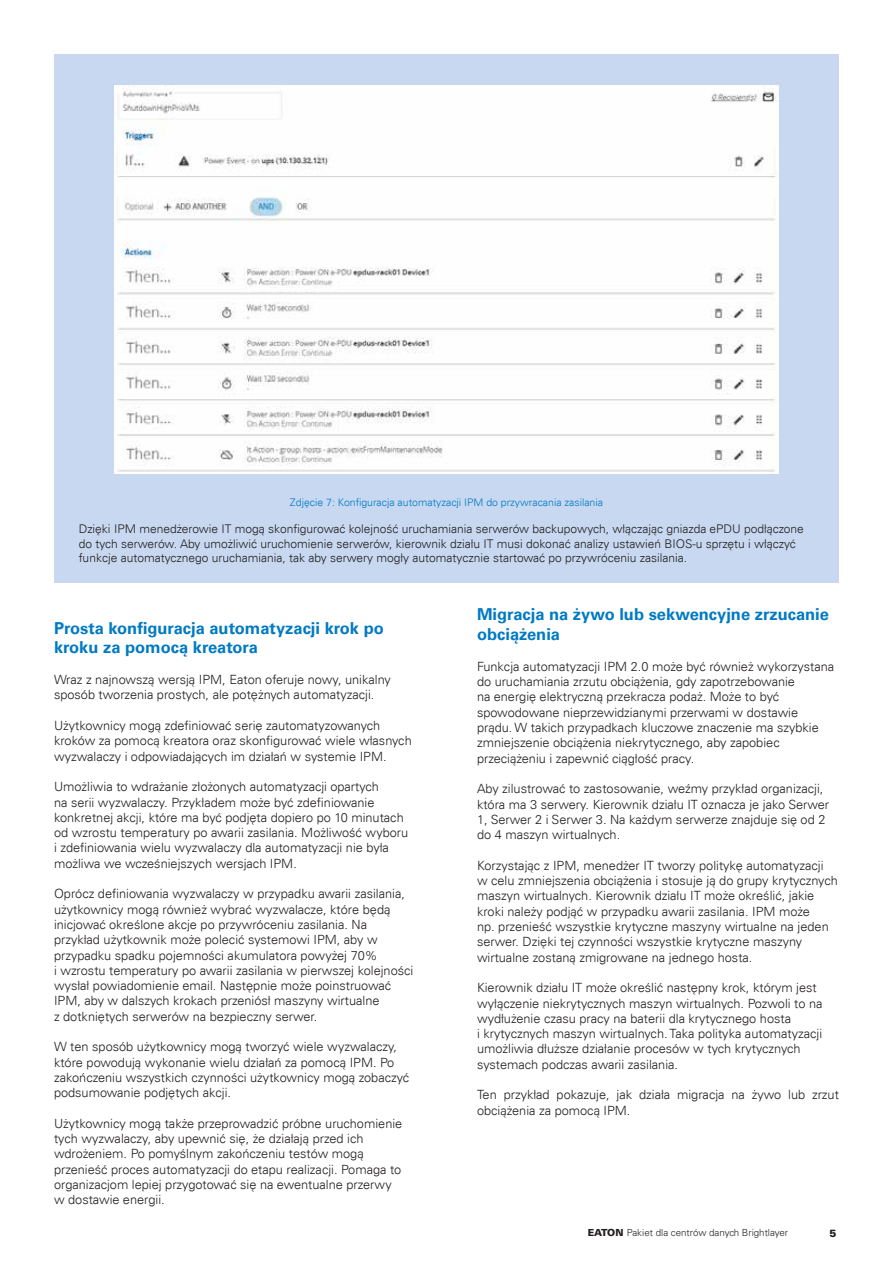
<style>
.page{position:relative;width:893px;height:1263px;background:#fff}
.page>*{position:absolute;margin:0;border:0;box-sizing:border-box;transform-origin:0 0}
.t1{font:700 16.5px/19.8px "EATON Univers";color:#007ac3}
.t2{font:300 12.75px/15.3px "EATON Univers";color:#231f20}
.t3{font:300 12px/14.4px "EATON Univers";color:#231f20}
.t4{font:300 10.5px "EATON Univers";color:#007ac3}
.t5{font:900 10.5px "Univers LT Std";color:#231f20}
.t6{font:300 9.75px "Univers LT Std";color:#231f20}
.s1{font-weight:900}
</style>
<div class="page">
<div style="left:54px;top:54px;width:785px;height:529px;background:#c7d8f0"></div>
<img style="left:115px;top:86px;width:663px;height:387px">
<p class="t4" style="left:290px;top:497px;width:314px">Zdjęcie 7: Konfiguracja automatyzacji IPM do przywracania zasilania</p>
<p class="t3" style="left:79px;top:522px;width:727px">Dzięki IPM menedżerowie IT mogą skonfigurować kolejność uruchamiania serwerów backupowych, włączając gniazda ePDU podłączone do tych serwerów. Aby umożliwić uruchomienie serwerów, kierownik działu IT musi dokonać analizy ustawień BIOS-u sprzętu i włączyć funkcje automatycznego uruchamiania, tak aby serwery mogły automatycznie startować po przywróceniu zasilania.</p>
<p class="t1" style="left:54px;top:618px;width:331px">Prosta konfiguracja automatyzacji krok po kroku za pomocą kreatora</p>
<p class="t2" style="left:54px;top:672px;width:338px">Wraz z najnowszą wersją IPM, Eaton oferuje nowy, unikalny sposób tworzenia prostych, ale potężnych automatyzacji.</p>
<p class="t2" style="left:54px;top:718px;width:359px">Użytkownicy mogą zdefiniować serię zautomatyzowanych kroków za pomocą kreatora oraz skonfigurować wiele własnych wyzwalaczy i odpowiadających im działań w systemie IPM.</p>
<p class="t2" style="left:54px;top:779px;width:356px">Umożliwia to wdrażanie złożonych automatyzacji opartych<br>na serii wyzwalaczy. Przykładem może być zdefiniowanie konkretnej akcji, które ma być podjęta dopiero po 10 minutach od wzrostu temperatury po awarii zasilania. Możliwość wyboru i zdefiniowania wielu wyzwalaczy dla automatyzacji nie była możliwa we wcześniejszych wersjach IPM.</p>
<p class="t2" style="left:54px;top:886px;width:361px">Oprócz definiowania wyzwalaczy w przypadku awarii zasilania, użytkownicy mogą również wybrać wyzwalacze, które będą inicjować określone akcje po przywróceniu zasilania. Na przykład użytkownik może polecić systemowi IPM, aby w przypadku spadku pojemności akumulatora powyżej 70%<br>i wzrostu temperatury po awarii zasilania w pierwszej kolejności wysłał powiadomienie email. Następnie może poinstruować IPM, aby w dalszych krokach przeniósł maszyny wirtualne<br>z dotkniętych serwerów na bezpieczny serwer.</p>
<p class="t2" style="left:54px;top:1039px;width:357px">W ten sposób użytkownicy mogą tworzyć wiele wyzwalaczy, które powodują wykonanie wielu działań za pomocą IPM. Po zakończeniu wszystkich czynności użytkownicy mogą zobaczyć podsumowanie podjętych akcji.</p>
<p class="t2" style="left:54px;top:1116px;width:350px">Użytkownicy mogą także przeprowadzić próbne uruchomienie tych wyzwalaczy, aby upewnić się, że działają przed ich wdrożeniem. Po pomyślnym zakończeniu testów mogą przenieść proces automatyzacji do etapu realizacji. Pomaga to organizacjom lepiej przygotować się na ewentualne przerwy w dostawie energii.</p>
<p class="t1" style="left:477px;top:605px;width:354px">Migracja na żywo lub sekwencyjne zrzucanie obciążenia</p>
<p class="t2" style="left:477px;top:659px;width:359px">Funkcja automatyzacji IPM 2.0 może być również wykorzystana do uruchamiania zrzutu obciążenia, gdy zapotrzebowanie<br>na energię elektryczną przekracza podaż. Może to być spowodowane nieprzewidzianymi przerwami w dostawie prądu. W takich przypadkach kluczowe znaczenie ma szybkie zmniejszenie obciążenia niekrytycznego, aby zapobiec przeciążeniu i zapewnić ciągłość pracy.</p>
<p class="t2" style="left:477px;top:781px;width:354px">Aby zilustrować to zastosowanie, weźmy przykład organizacji, która ma 3 serwery. Kierownik działu IT oznacza je jako Serwer 1, Serwer 2 i Serwer 3. Na każdym serwerze znajduje się od 2 do 4 maszyn wirtualnych.</p>
<p class="t2" style="left:477px;top:858px;width:362px">Korzystając z IPM, menedżer IT tworzy politykę automatyzacji<br>w celu zmniejszenia obciążenia i stosuje ją do grupy krytycznych maszyn wirtualnych. Kierownik działu IT może określić, jakie kroki należy podjąć w przypadku awarii zasilania. IPM może<br>np. przenieść wszystkie krytyczne maszyny wirtualne na jeden serwer. Dzięki tej czynności wszystkie krytyczne maszyny wirtualne zostaną zmigrowane na jednego hosta.</p>
<p class="t2" style="left:477px;top:980px;width:347px">Kierownik działu IT może określić następny krok, którym jest wyłączenie niekrytycznych maszyn wirtualnych. Pozwoli to na wydłużenie czasu pracy na baterii dla krytycznego hosta<br>i krytycznych maszyn wirtualnych. Taka polityka automatyzacji umożliwia dłuższe działanie procesów w tych krytycznych systemach podczas awarii zasilania.</p>
<p class="t2" style="left:477px;top:1087px;width:363px">Ten przykład pokazuje, jak działa migracja na żywo lub zrzut obciążenia za pomocą IPM.</p>
<p class="t6" style="left:588px;top:1227px;width:202px"><span class="s1">EATON</span> Pakiet dla centrów danych Brightlayer</p>
<p class="t5" style="left:829px;top:1226px;width:9px">5</p>
</div>
